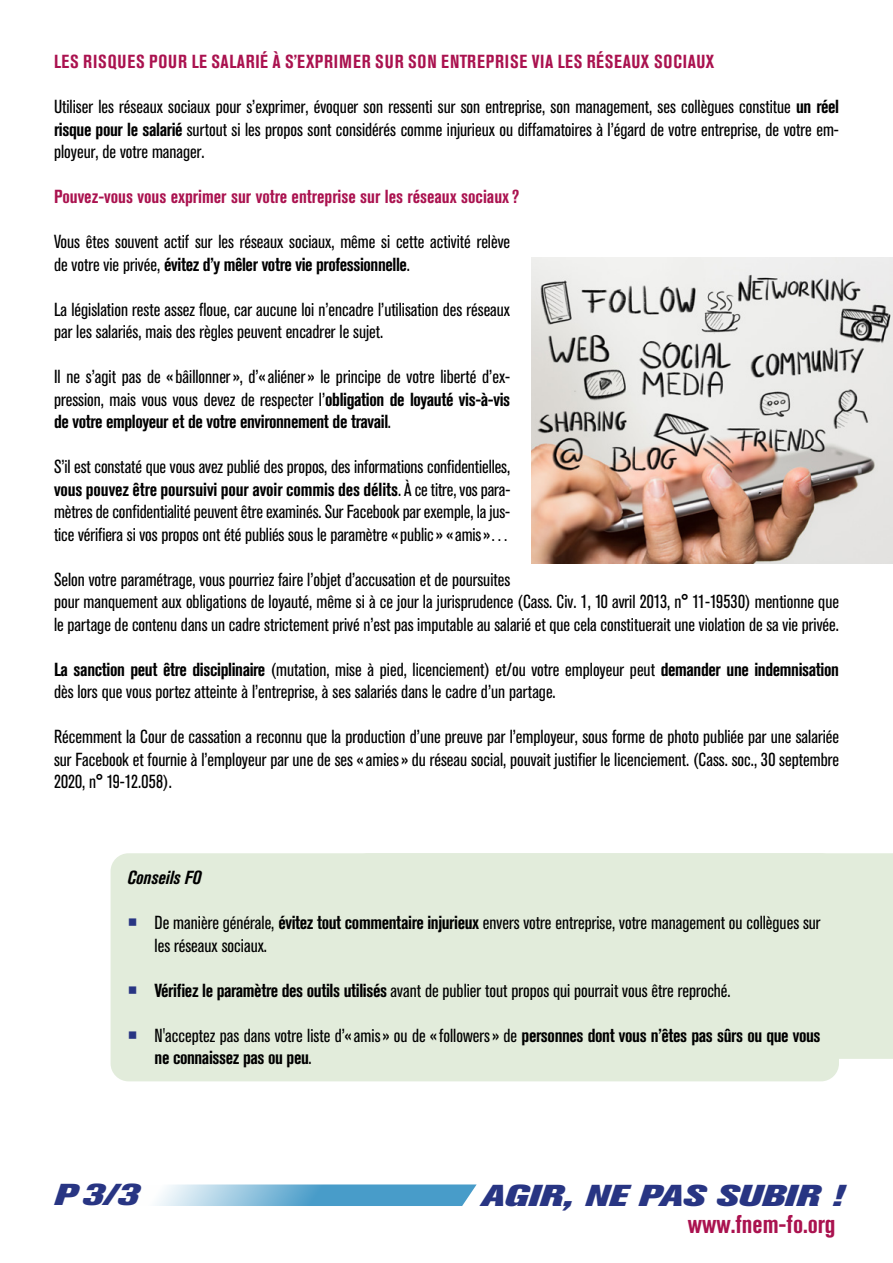
<style>
.page{position:relative;width:893px;height:1263px;background:#fff}
.page>*{position:absolute;margin:0;border:0;box-sizing:border-box;transform-origin:0 0}
.t1{font:italic 800 30px "Akzidenz Grotesk Pro";color:#283583;scale:1.4 1}
.t2{font:700 condensed 25.5px "Akzidenz Grotesk Pro";color:#aa124f}
.t3{font:condensed 18.75px/22.5px "Akzidenz Grotesk Pro";color:#000}
.t4{font:700 condensed 18.75px/22.5px "Akzidenz Grotesk Pro";letter-spacing:-.02em;color:#000}
.t5{font:700 condensed 18.75px "Akzidenz Grotesk Pro";letter-spacing:.045em;color:#aa124f}
.t6{font:700 condensed 18.75px "Akzidenz Grotesk Pro";letter-spacing:.01em;color:#aa124f}
.t7{font:italic 700 condensed 18.75px "Akzidenz Grotesk Pro";color:#000}
.s1{font-weight:700}
.s2{font-weight:400}
</style>
<div class="page">
<svg style="left:155px;top:1184px;width:322px;height:22px;background:#7cb8d8"></svg>
<div style="left:825px;top:853px;width:68px;height:206px;background:#e2ecdb"></div>
<div style="left:111px;top:853px;width:728px;height:228px;background:#e2ecdb;border-radius:18px"></div>
<img style="left:531px;top:257px;width:362px;height:306px">
<p class="t5" style="left:54px;top:49px;width:662px">LES RISQUES POUR LE SALARIÉ À S’EXPRIMER SUR SON ENTREPRISE VIA LES RÉSEAUX SOCIAUX</p>
<p class="t3" style="left:54px;top:95px;width:787px;text-align:justify">Utiliser les réseaux sociaux pour s’exprimer, évoquer son ressenti sur son entreprise, son management, ses collègues constitue <span class="s1">un réel risque pour le salarié</span> surtout si les propos sont considérés comme injurieux ou diffamatoires à l’égard de votre entreprise, de votre em&shy;ployeur, de votre manager.</p>
<p class="t6" style="left:54px;top:184px;width:467px">Pouvez-vous vous exprimer sur votre entreprise sur les réseaux sociaux ?</p>
<p class="t3" style="left:54px;top:230px;width:458px">Vous êtes souvent actif sur les réseaux sociaux, même si cette activité relève de votre vie privée, <span class="s1">évitez d’y mêler votre vie professionnelle</span>.</p>
<p class="t3" style="left:54px;top:297px;width:458px">La législation reste assez floue, car aucune loi n’encadre l’utilisation des réseaux par les salariés, mais des règles peuvent encadrer le sujet.</p>
<p class="t3" style="left:54px;top:365px;width:458px;text-align:justify">Il ne s’agit pas de «bâillonner», d’«aliéner» le principe de votre liberté d’ex&shy;pression, mais vous vous devez de respecter l’<span class="s1">obligation de loyauté vis-à-vis de votre employeur et de votre environnement de travail</span>.</p>
<p class="t3" style="left:54px;top:455px;width:458px;text-align:justify">S’il est constaté que vous avez publié des propos, des informations confidentielles, <span class="s1">vous pouvez être poursuivi pour avoir commis des délits</span>. À ce titre, vos para&shy;mètres de confidentialité peuvent être examinés. Sur Facebook par exemple, la jus&shy;tice vérifiera si vos propos ont été publiés sous le paramètre «public» «amis»…</p>
<p class="t3" style="left:54px;top:567px;width:786px">Selon votre paramétrage, vous pourriez faire l’objet d’accusation et de poursuites<br>pour manquement aux obligations de loyauté, même si à ce jour la jurisprudence (Cass. Civ. 1, 10 avril 2013, n° 11-19530) mentionne que le partage de contenu dans un cadre strictement privé n’est pas imputable au salarié et que cela constituerait une violation de sa vie privée.</p>
<p class="t3" style="left:54px;top:657px;width:786px"><span class="s1">La sanction peut être disciplinaire</span> (mutation, mise à pied, licenciement) et/ou votre employeur peut <span class="s1">demander une indemnisation </span>dès lors que vous portez atteinte à l’entreprise, à ses salariés dans le cadre d’un partage.</p>
<p class="t3" style="left:54px;top:725px;width:787px;text-align:justify">Récemment la Cour de cassation a reconnu que la production d’une preuve par l’employeur, sous forme de photo publiée par une salariée sur Facebook et fournie à l’employeur par une de ses «amies» du réseau social, pouvait justifier le licenciement. (Cass. soc., 30 septembre 2020, n° 19-12.058).</p>
<p class="t7" style="left:128px;top:866px;width:75px">Conseils FO</p>
<p class="t3" style="left:155px;top:911px;width:668px">De manière générale, <span class="s1">évitez tout commentaire injurieux</span> envers votre entreprise, votre management ou collègues sur les réseaux sociaux.</p>
<p class="t3" style="left:155px;top:978px;width:578px"><span class="s1">Vérifiez le paramètre des outils utilisés</span> avant de publier tout propos qui pourrait vous être reproché.</p>
<p class="t4" style="left:155px;top:1024px;width:667px"><span class="s2">N'acceptez pas dans votre liste d’«amis» ou de «followers» de</span> personnes dont vous n’êtes pas sûrs ou que vous ne connaissez pas ou peu<span class="s2">.</span></p>
<h1 class="t1" style="left:54px;top:1175px;width:62px">P3/3</h1>
<h1 class="t1" style="left:481px;top:1176px;width:260px">AGIR, NE PAS SUBIR !</h1>
<h2 class="t2" style="left:688px;top:1208px;width:149px">www.fnem-fo.org</h2>
</div>
